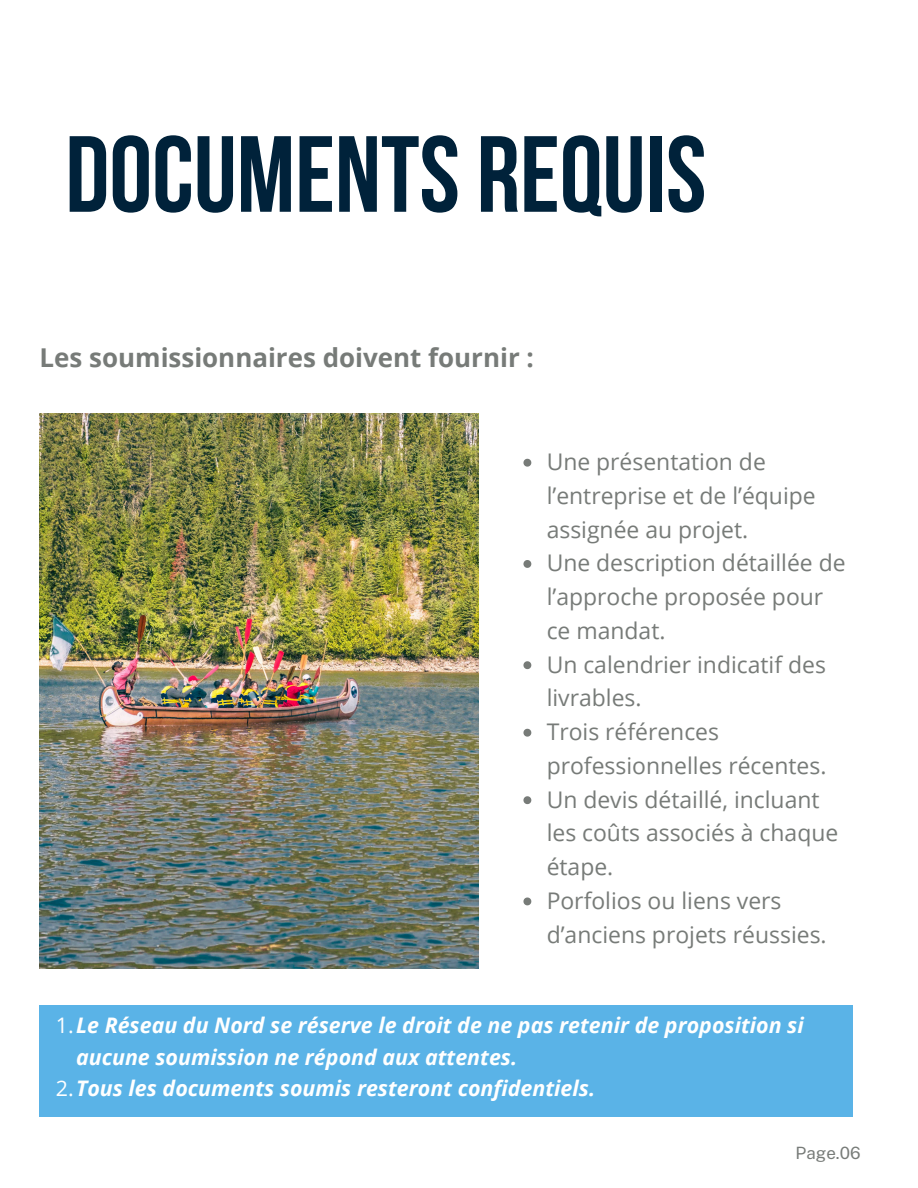
<style>
.page{position:relative;width:918px;height:1188px;background:#fff}
.page>*{position:absolute;margin:0;border:0;box-sizing:border-box;transform-origin:0 0}
.t1{font:700 108px "Bebas Neue";color:#00223a}
.t2{font:700 25.95px "Open Sans";color:#777b78}
.t3{font:22.95px/33.8px "Open Sans";color:#777b78}
.t4{font:italic 700 21.45px/31.5px "Open Sans";color:#fff}
.t5{font:16.95px "Public Sans";color:#777b78}
.s1{font-weight:400;font-style:normal}
</style>
<div class="page">
<img style="left:40px;top:414px;width:438px;height:554px">
<svg style="left:523px;top:459px;width:8px;height:8px"></svg>
<svg style="left:523px;top:560px;width:8px;height:8px"></svg>
<svg style="left:523px;top:661px;width:8px;height:8px"></svg>
<svg style="left:523px;top:729px;width:8px;height:8px"></svg>
<svg style="left:523px;top:796px;width:8px;height:8px"></svg>
<svg style="left:523px;top:898px;width:8px;height:7px"></svg>
<div style="left:40px;top:1005px;width:813px;height:111px;background:#5ab3e7"></div>
<h1 class="t1" style="left:65px;top:131px;width:643px">DOCUMENTS REQUIS</h1>
<p class="t2" style="left:40px;top:339px;width:496px">Les soumissionnaires doivent fournir :</p>
<h2 class="t3" style="left:547px;top:444px;width:271px">Une présentation de l’entreprise et de l’équipe assignée au projet.</h2>
<p class="t3" style="left:547px;top:545px;width:301px">Une description détaillée de l’approche proposée pour ce mandat.</p>
<p class="t3" style="left:547px;top:647px;width:281px">Un calendrier indicatif des livrables.</p>
<p class="t3" style="left:547px;top:714px;width:281px">Trois références professionnelles récentes.</p>
<p class="t3" style="left:547px;top:782px;width:293px">Un devis détaillé, incluant les coûts associés à chaque étape.</p>
<p class="t3" style="left:547px;top:883px;width:282px">Porfolios ou liens vers d’anciens projets réussies.</p>
<p class="t4" style="left:76px;top:1009px;width:729px;text-indent:-20px"><span class="s1">1.</span>Le Réseau du Nord se réserve le droit de ne pas retenir de proposition si aucune soumission ne répond aux attentes.</p>
<p class="t4" style="left:56px;top:1072px;width:541px"><span class="s1">2.</span>Tous les documents soumis resteront confidentiels.</p>
<p class="t5" style="left:796px;top:1143px;width:67px">Page.06</p>
</div>
